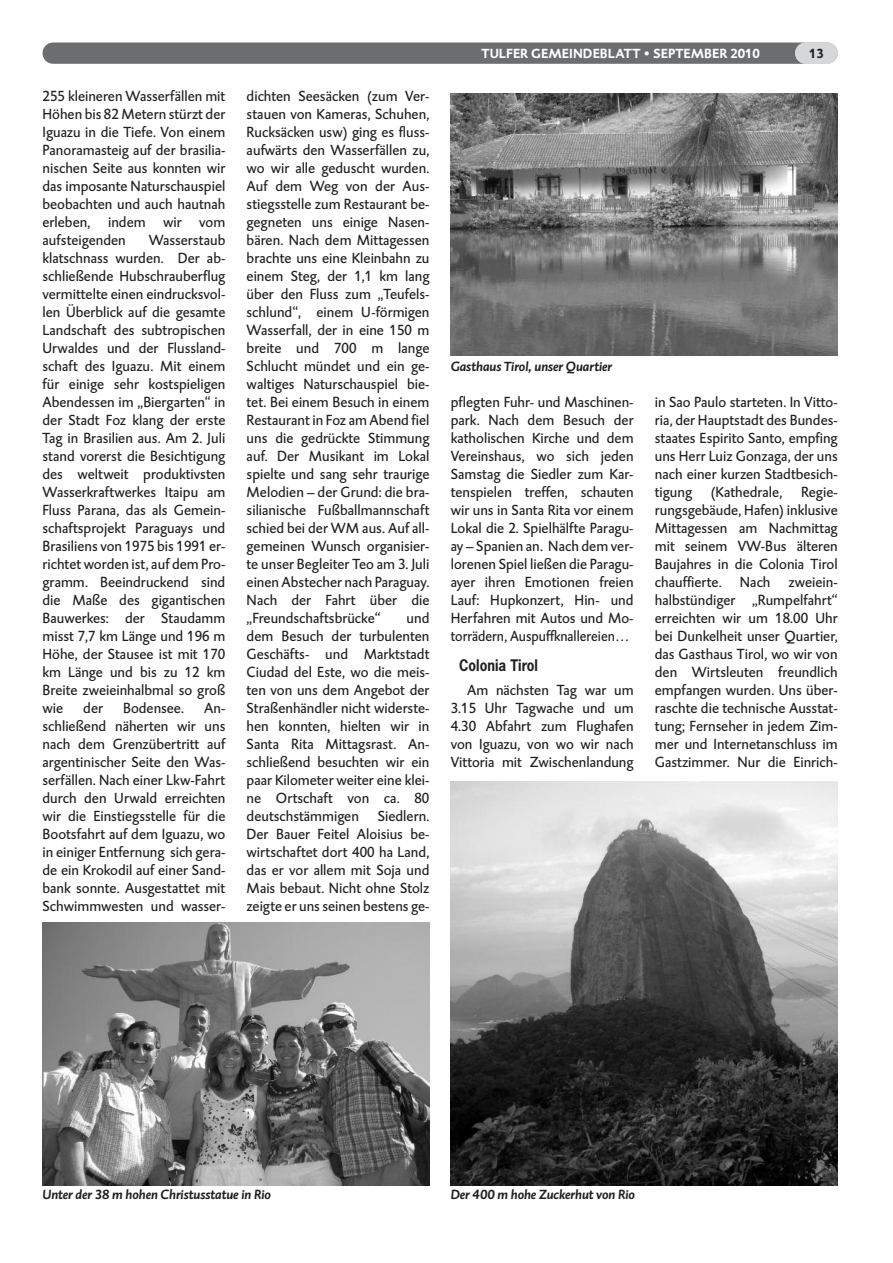
<style>
.page{position:relative;width:893px;height:1263px;background:#fff}
.page>*{position:absolute;margin:0;border:0;box-sizing:border-box;transform-origin:0 0}
.t1{font:15px/18px "DTL Caspari T";color:#231f20;text-align:justify}
.t2{font:700 15px "News Gothic";color:#231f20;scale:.9 1}
.t3{font:italic 700 13.5px "DTL Caspari T";color:#231f20}
.t4{font:700 13.5px "DTL Caspari T";color:#fff}
.t5{font:700 13.5px "DTL Caspari T";color:#231f20}
</style>
<div class="page">
<div style="left:43px;top:43px;width:795px;height:21px;background:#6c6d70;border-radius:11px"></div>
<div style="left:795px;top:43px;width:43px;height:21px;background:#d6d7d9;border-radius:11px"></div>
<img style="left:451px;top:94px;width:387px;height:262px">
<img style="left:43px;top:923px;width:386px;height:262px">
<img style="left:451px;top:781px;width:387px;height:404px">
<p class="t1" style="left:43px;top:87px;width:184px">255 kleineren Wasserfällen mit Höhen bis 82 Metern stürzt der Iguazu in die Tiefe. Von einem Panoramasteig auf der brasilia&shy;nischen Seite aus konnten wir das imposante Naturschauspiel beobachten und auch hautnah erleben, indem wir vom aufsteigenden</p>
<p class="t1" style="left:43px;top:231px;width:184px;text-indent:106px">Wasserstaub klatschnass wurden. Der ab&shy;schließende Hubschrauberflug vermittelte einen eindrucksvol&shy;len Überblick auf die gesamte Landschaft des subtropischen Urwaldes und der Flussland&shy;schaft des Iguazu. Mit einem für einige sehr kostspieligen Abendessen im „Biergarten“ in der Stadt Foz klang der erste Tag in Brasilien aus. Am 2. Juli stand vorerst die Besichtigung des weltweit produktivsten Wasserkraftwerkes Itaipu am Fluss Parana, das als Gemein&shy;schaftsprojekt Paraguays und Brasiliens von 1975 bis 1991 er&shy;richtet worden ist, auf dem Pro&shy;gramm. Beeindruckend sind die Maße des gigantischen Bauwerkes: der Staudamm misst 7,7 km Länge und 196 m Höhe, der Stausee ist mit 170 km Länge und bis zu 12 km Breite zweieinhalbmal so groß wie</p>
<p class="t1" style="left:83px;top:699px;width:21px">der</p>
<p class="t1" style="left:123px;top:699px;width:63px">Bodensee.</p>
<p class="t1" style="left:43px;top:699px;width:184px;text-indent:162px">An&shy;schließend näherten wir uns nach dem Grenzübertritt auf argentinischer Seite den Was&shy;serfällen. Nach einer Lkw-Fahrt durch den Urwald erreichten wir die Einstiegsstelle für die Bootsfahrt auf dem Iguazu, wo in einiger Entfernung sich gera&shy;de ein Krokodil auf einer Sand&shy;bank sonnte. Ausgestattet mit Schwimmwesten und wasser-</p>
<p class="t1" style="left:247px;top:87px;width:184px">dichten Seesäcken (zum Ver&shy;stauen von Kameras, Schuhen, Rucksäcken usw) ging es fluss&shy;aufwärts den Wasserfällen zu, wo wir alle geduscht wurden.<br>Auf dem Weg von der Aus&shy;stiegsstelle zum Restaurant be&shy;gegneten uns einige Nasen&shy;bären. Nach dem Mittagessen brachte uns eine Kleinbahn zu einem Steg, der 1,1 km lang über den Fluss zum „Teufels&shy;schlund“, einem U-förmigen Wasserfall, der in eine 150 m breite und 700 m lange Schlucht mündet und ein ge&shy;waltiges Naturschauspiel bie&shy;tet. Bei einem Besuch in einem Restaurant in Foz am Abend fiel uns die gedrückte Stimmung auf. Der Musikant im Lokal spielte und sang sehr traurige Melodien – der Grund: die bra&shy;silianische Fußballmannschaft schied bei der WM aus. Auf all&shy;gemeinen Wunsch organisier&shy;te unser Begleiter Teo am 3. Juli einen Abstecher nach Paraguay.<br>Nach der Fahrt über die „Freundschaftsbrücke“</p>
<p class="t1" style="left:247px;top:609px;width:184px;text-indent:160px">und dem Besuch der turbulenten Geschäfts- und Marktstadt Ciudad del Este, wo die meis&shy;ten von uns dem Angebot der Straßenhändler nicht widerste&shy;hen konnten, hielten wir in Santa Rita Mittagsrast. An&shy;schließend besuchten wir ein paar Kilometer weiter eine klei&shy;ne Ortschaft von ca. 80 deutschstämmigen</p>
<p class="t1" style="left:247px;top:807px;width:184px;text-indent:131px">Siedlern.<br>Der Bauer Feitel Aloisius be&shy;wirtschaftet dort 400 ha Land, das er vor allem mit Soja und Mais bebaut. Nicht ohne Stolz zeigte er uns seinen bestens ge-</p>
<p class="t4" style="left:482px;top:45px;width:280px">TULFER GEMEINDEBLATT • SEPTEMBER 2010</p>
<p class="t5" style="left:809px;top:46px;width:16px">13</p>
<p class="t3" style="left:451px;top:358px;width:163px">Gasthaus Tirol, unser Quartier</p>
<p class="t1" style="left:451px;top:393px;width:184px">pflegten Fuhr- und Maschinen&shy;park. Nach dem Besuch der katholischen Kirche und dem Vereinshaus, wo sich jeden Samstag die Siedler zum Kar&shy;tenspielen treffen, schauten wir uns in Santa Rita vor einem Lokal die 2. Spielhälfte Paragu&shy;ay – Spanien an. Nach dem ver&shy;lorenen Spiel ließen die Paragu&shy;ayer ihren Emotionen freien Lauf: Hupkonzert, Hin- und Herfahren mit Autos und Mo&shy;torrädern, Auspuffknallereien…</p>
<p class="t2" style="left:459px;top:657px;width:89px">Colonia Tirol</p>
<p class="t1" style="left:451px;top:681px;width:184px;text-indent:16px">Am nächsten Tag war um 3.15 Uhr Tagwache und um 4.30 Abfahrt zum Flughafen von Iguazu, von wo wir nach Vittoria mit Zwischenlandung</p>
<p class="t1" style="left:655px;top:393px;width:184px">in Sao Paulo starteten. In Vitto&shy;ria, der Hauptstadt des Bundes&shy;staates Espirito Santo, empfing uns Herr Luiz Gonzaga, der uns nach einer kurzen Stadtbesich&shy;tigung (Kathedrale, Regie&shy;rungsgebäude, Hafen) inklusive Mittagessen am Nachmittag mit seinem VW-Bus älteren Baujahres in die Colonia Tirol chauffierte. Nach zweiein&shy;halbstündiger „Rumpelfahrt“ erreichten wir um 18.00 Uhr bei Dunkelheit unser Quartier, das Gasthaus Tirol, wo wir von den Wirtsleuten freundlich empfangen wurden. Uns über&shy;raschte die technische Ausstat&shy;tung; Fernseher in jedem Zim&shy;mer und Internetanschluss im Gastzimmer. Nur die Einrich-</p>
<p class="t3" style="left:43px;top:1186px;width:230px">Unter der 38 m hohen Christusstatue in Rio</p>
<p class="t3" style="left:451px;top:1186px;width:186px">Der 400 m hohe Zuckerhut von Rio</p>
</div>
